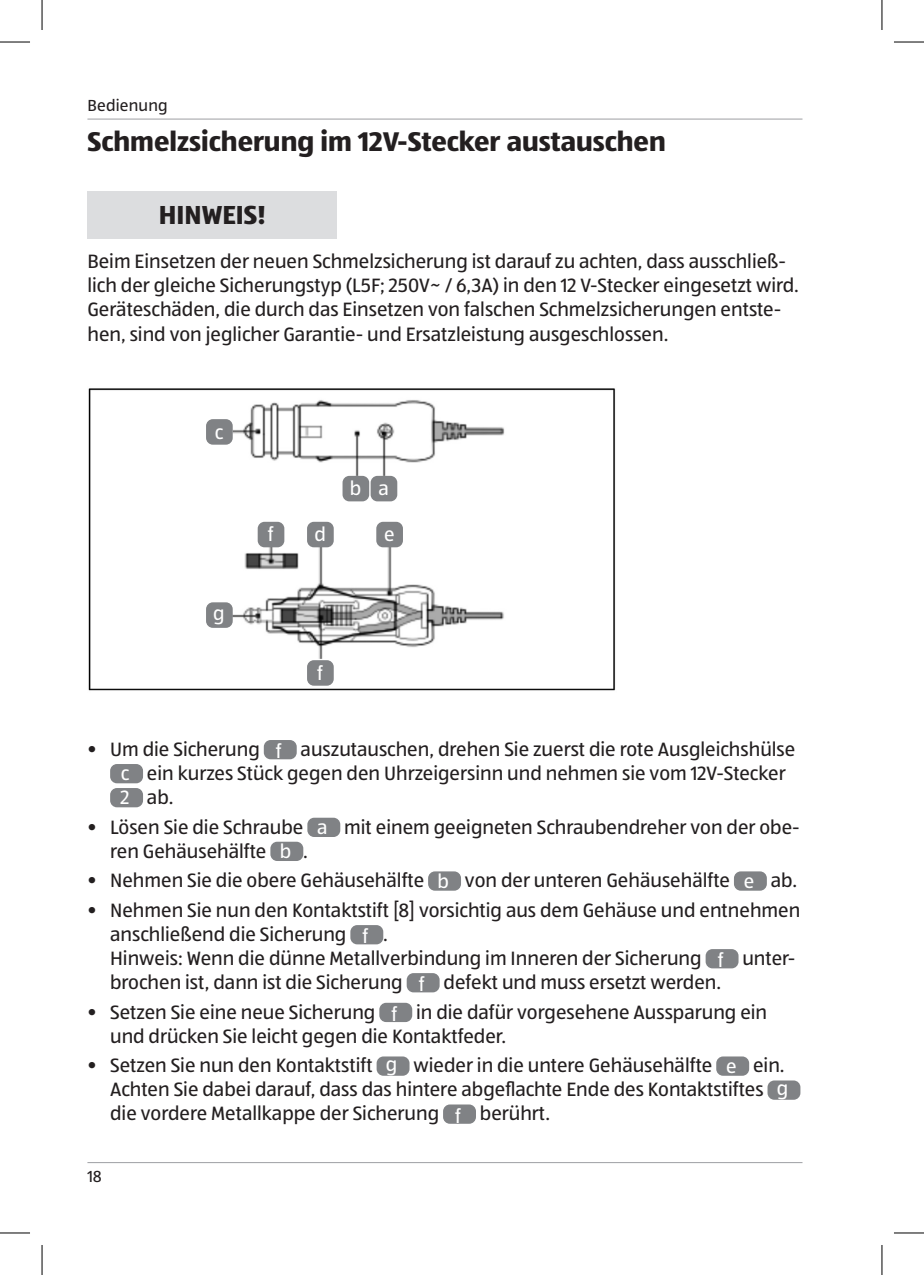
<style>
.page{position:relative;width:924px;height:1275px;background:#fff}
.page>*{position:absolute;margin:0;border:0;box-sizing:border-box;transform-origin:0 0}
.t1{font:700 28px "ALDISUEDOT";color:#231f20}
.t2{font:700 27px "ALDISUEDOT";color:#231f20}
.t3{font:20px/24px "ALDISUEDOT";color:#231f20}
.t4{font:20px "ALDISUEDOT";color:#fff}
.t5{font:16.6px "ALDISUEDOT";letter-spacing:.01em;color:#231f20}
.s1{color:#fff}
</style>
<div class="page">
<hr style="left:87px;top:119px;width:715px;height:1px;background:#9e9fa3">
<hr style="left:87px;top:1162px;width:715px;height:1px;background:#9e9fa3">
<div style="left:87px;top:192px;width:250px;height:47px;background:#dcdddf"></div>
<img style="left:88px;top:388px;width:528px;height:303px">
<div style="left:264px;top:740px;width:32px;height:19px;background:#808285;border-radius:7px"></div>
<div style="left:110px;top:764px;width:33px;height:19px;background:#808285;border-radius:7px"></div>
<div style="left:110px;top:788px;width:33px;height:19px;background:#808285;border-radius:7px"></div>
<div style="left:307px;top:817px;width:33px;height:20px;background:#808285;border-radius:7px"></div>
<div style="left:270px;top:841px;width:33px;height:20px;background:#808285;border-radius:7px"></div>
<div style="left:428px;top:871px;width:33px;height:19px;background:#808285;border-radius:7px"></div>
<div style="left:733px;top:871px;width:33px;height:19px;background:#808285;border-radius:7px"></div>
<div style="left:350px;top:925px;width:33px;height:19px;background:#808285;border-radius:7px"></div>
<div style="left:705px;top:949px;width:33px;height:19px;background:#808285;border-radius:7px"></div>
<div style="left:406px;top:973px;width:33px;height:19px;background:#808285;border-radius:7px"></div>
<div style="left:379px;top:1002px;width:33px;height:20px;background:#808285;border-radius:7px"></div>
<div style="left:376px;top:1056px;width:33px;height:19px;background:#808285;border-radius:7px"></div>
<div style="left:716px;top:1056px;width:32px;height:19px;background:#808285;border-radius:7px"></div>
<div style="left:767px;top:1080px;width:33px;height:19px;background:#808285;border-radius:7px"></div>
<div style="left:443px;top:1104px;width:33px;height:19px;background:#808285;border-radius:7px"></div>
<div style="left:370px;top:476px;width:27px;height:25px;background:#808285;border-radius:7px"></div>
<div style="left:342px;top:476px;width:27px;height:25px;background:#808285;border-radius:7px"></div>
<div style="left:206px;top:419px;width:26px;height:26px;background:#808285;border-radius:7px"></div>
<div style="left:307px;top:522px;width:26px;height:25px;background:#808285;border-radius:7px"></div>
<div style="left:376px;top:522px;width:27px;height:25px;background:#808285;border-radius:7px"></div>
<div style="left:257px;top:522px;width:27px;height:25px;background:#808285;border-radius:7px"></div>
<div style="left:307px;top:660px;width:26px;height:25px;background:#808285;border-radius:7px"></div>
<div style="left:206px;top:602px;width:26px;height:26px;background:#808285;border-radius:7px"></div>
<hr style="left:0;top:42px;width:30px;height:1px;background:#000">
<hr style="left:893px;top:42px;width:30px;height:1px;background:#000">
<hr style="left:0;top:1232px;width:30px;height:1px;background:#000">
<hr style="left:893px;top:1232px;width:30px;height:1px;background:#000">
<hr style="left:42px;top:0;width:1px;height:30px;background:#000">
<hr style="left:42px;top:1245px;width:1px;height:30px;background:#000">
<hr style="left:881px;top:0;width:1px;height:30px;background:#000">
<hr style="left:881px;top:1245px;width:1px;height:30px;background:#000">
<p class="t5" style="left:87px;top:95px;width:82px">Bedienung</p>
<h1 class="t1" style="left:87px;top:123px;width:579px">Schmelzsicherung im 12V-Stecker austauschen</h1>
<h2 class="t2" style="left:159px;top:197px;width:108px">HINWEIS!</h2>
<p class="t3" style="left:87px;top:249px;width:712px">Beim Einsetzen der neuen Schmelzsicherung ist darauf zu achten, dass ausschließ&shy;lich der gleiche Sicherungstyp (L5F; 250V~ / 6,3A) in den 12 V-Stecker eingesetzt wird.<br>Geräteschäden, die durch das Einsetzen von falschen Schmelzsicherungen entste&shy;hen, sind von jeglicher Garantie- und Ersatzleistung ausgeschlossen.</p>
<p class="t4" style="left:215px;top:419px;width:10px">c</p>
<p class="t4" style="left:213px;top:600px;width:13px">g</p>
<p class="t4" style="left:349px;top:475px;width:40px">b a</p>
<p class="t4" style="left:268px;top:521px;width:7px">f</p>
<p class="t4" style="left:314px;top:521px;width:13px">d</p>
<p class="t4" style="left:384px;top:521px;width:12px">e</p>
<p class="t4" style="left:317px;top:660px;width:7px">f</p>
<p class="t3" style="left:120px;top:736px;width:676px;text-indent:-33px">• Um die Sicherung <span class="s1">f</span> auszutauschen, drehen Sie zuerst die rote Ausgleichshülse <span class="s1">c</span> ein kurzes Stück gegen den Uhrzeigersinn und nehmen sie vom 12V-Stecker<br><span class="s1">2</span> ab.</p>
<p class="t3" style="left:110px;top:814px;width:690px;text-indent:-23px">• Lösen Sie die Schraube <span class="s1">a</span> mit einem geeigneten Schraubendreher von der obe&shy;ren Gehäusehälfte <span class="s1">b</span> .</p>
<p class="t3" style="left:87px;top:868px;width:711px">• Nehmen Sie die obere Gehäusehälfte <span class="s1">b</span> von der unteren Gehäusehälfte <span class="s1">e</span> ab.</p>
<p class="t3" style="left:110px;top:897px;width:691px;text-indent:-23px">• Nehmen Sie nun den Kontaktstift [8] vorsichtig aus dem Gehäuse und entnehmen anschließend die Sicherung <span class="s1">f</span> .<br>Hinweis: Wenn die dünne Metallverbindung im Inneren der Sicherung <span class="s1">f</span> unter&shy;brochen ist, dann ist die Sicherung <span class="s1">f</span> defekt und muss ersetzt werden.</p>
<p class="t3" style="left:110px;top:999px;width:658px;text-indent:-23px">• Setzen Sie eine neue Sicherung <span class="s1">f</span> in die dafür vorgesehene Aussparung ein und drücken Sie leicht gegen die Kontaktfeder.</p>
<p class="t3" style="left:110px;top:1053px;width:679px;text-indent:-23px">• Setzen Sie nun den Kontaktstift <span class="s1">g</span> wieder in die untere Gehäusehälfte <span class="s1">e</span> ein.<br>Achten Sie dabei darauf, dass das hintere abgeflachte Ende des Kontaktstiftes <span class="s1">g </span>die vordere Metallkappe der Sicherung <span class="s1">f</span> berührt.</p>
<p class="t5" style="left:87px;top:1165px;width:16px">18</p>
</div>
